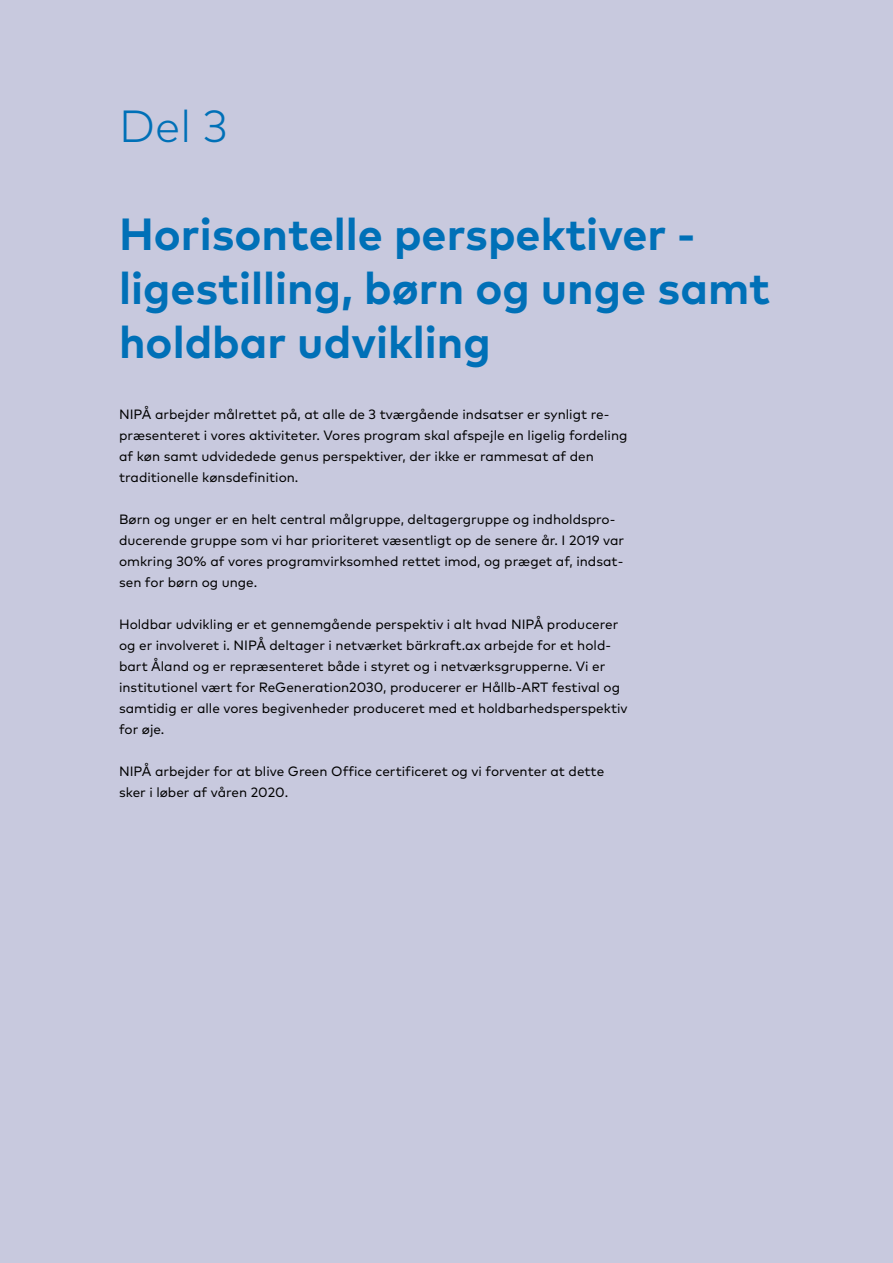
<style>
.page{position:relative;width:893px;height:1263px;background:#c8c9de}
.page>*{position:absolute;margin:0;border:0;box-sizing:border-box;transform-origin:0 0}
.t1{font:700 45px/54px "Mark Pro";color:#0070b7}
.t2{font:300 45px "Mark Pro";color:#0070b7}
.t3{font:13.5px/21px "Mark Pro";color:#000}
</style>
<div class="page">
<h1 class="t2" style="left:119px;top:92px;width:110px">Del 3</h1>
<h1 class="t1" style="left:119px;top:203px;width:653px">Horisontelle perspektiver - ligestilling, børn og unge samt holdbar udvikling</h1>
<p class="t3" style="left:119px;top:403px;width:510px">NIPÅ arbejder målrettet på, at alle de 3 tværgående indsatser er synligt re&shy;præsenteret i vores aktiviteter. Vores program skal afspejle en ligelig fordeling af køn samt udvidedede genus perspektiver, der ikke er rammesat af den traditionelle kønsdefinition.</p>
<p class="t3" style="left:119px;top:508px;width:506px">Børn og unger er en helt central målgruppe, deltagergruppe og indholdspro&shy;ducerende gruppe som vi har prioriteret væsentligt op de senere år. I 2019 var omkring 30% af vores programvirksomhed rettet imod, og præget af, indsat&shy;sen for børn og unge.</p>
<p class="t3" style="left:119px;top:613px;width:510px">Holdbar udvikling er et gennemgående perspektiv i alt hvad NIPÅ producerer og er involveret i. NIPÅ deltager i netværket bärkraft.ax arbejde for et hold&shy;bart Åland og er repræsenteret både i styret og i netværksgrupperne. Vi er institutionel vært for ReGeneration2030, producerer er Hållb-ART festival og samtidig er alle vores begivenheder produceret med et holdbarhedsperspektiv for øje.</p>
<p class="t3" style="left:119px;top:760px;width:487px">NIPÅ arbejder for at blive Green Office certificeret og vi forventer at dette sker i løber af våren 2020.</p>
</div>
